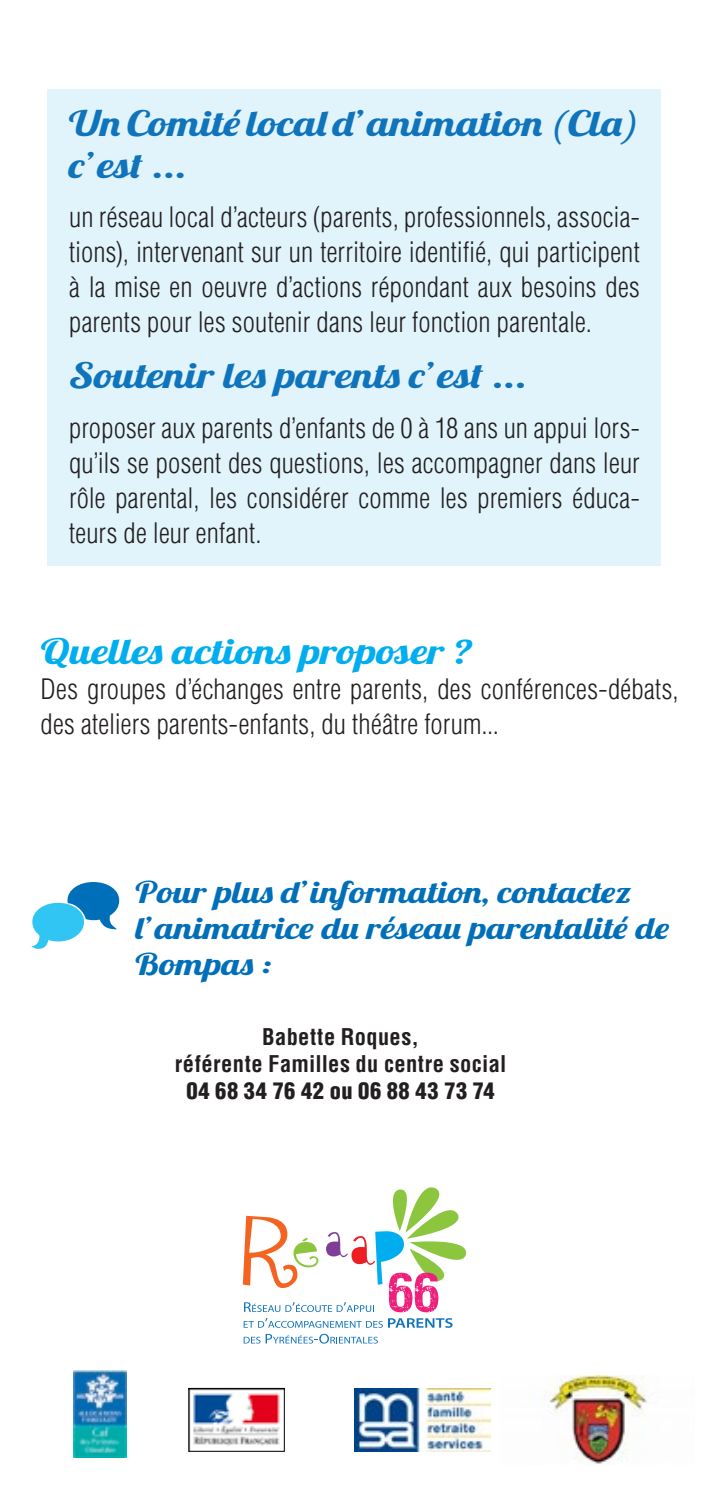
<style>
.page{position:relative;width:709px;height:1489px;background:#fff}
.page>*{position:absolute;margin:0;border:0;box-sizing:border-box;transform-origin:0 0}
.t1{font:35px/42px "Lobster 1.4";color:#1074bc;scale:1.25 1}
.t2{font:35px "Lobster 1.4";letter-spacing:.02em;color:#1074bc;scale:1.25 1}
.t3{font:35px "Lobster 1.4";letter-spacing:.02em;color:#00aeef;scale:1.25 1}
.t4{font:30px/36px "Lobster 1.4";color:#006fb9;scale:1.25 1}
.t5{font:300 condensed 27.5px/35px "Helvetica LT Std";letter-spacing:.01em;color:#231f20;text-align:justify}
.t6{font:700 condensed 22.5px/27px "Helvetica LT Std";letter-spacing:.02em;color:#231f20;text-align:center}
.t7{font:900 condensed 22.5px "Helvetica LT Std";letter-spacing:.025em;color:#231f20}
</style>
<div class="page">
<div style="left:48px;top:89px;width:613px;height:476px;background:#e1f4fc"></div>
<svg style="left:31px;top:882px;width:88px;height:66px"></svg>
<img style="left:191px;top:1389px;width:92px;height:57px">
<div style="left:189px;top:1387px;width:96px;height:64px;border:1px solid #000"></div>
<img style="left:355px;top:1388px;width:135px;height:63px">
<svg style="left:243px;top:1187px;width:224px;height:140px"></svg>
<svg style="left:244px;top:1333px;width:134px;height:10px"></svg>
<img style="left:74px;top:1370px;width:53px;height:86px">
<img style="left:542px;top:1375px;width:106px;height:89px">
<p class="t1" style="left:69px;top:102px;width:458px">Un Comité local d’animation (Cla) c’est ...</p>
<p class="t5" style="left:69px;top:199px;width:572px">un réseau local d’acteurs (parents, professionnels, associa&shy;tions), intervenant sur un territoire identifié, qui participent à la mise en oeuvre d’actions répondant aux besoins des parents pour les soutenir dans leur fonction parentale.</p>
<p class="t2" style="left:69px;top:353px;width:368px">Soutenir les parents c’est ...</p>
<p class="t5" style="left:69px;top:410px;width:572px">proposer aux parents d’enfants de 0 à 18 ans un appui lors&shy;qu’ils se posent des questions, les accompagner dans leur rôle parental, les considérer comme les premiers éduca&shy;teurs de leur enfant.</p>
<p class="t3" style="left:41px;top:628px;width:347px">Quelles actions proposer ?</p>
<p class="t5" style="left:41px;top:671px;width:639px">Des groupes d’échanges entre parents, des conférences-débats, des ateliers parents-enfants, du théâtre forum...</p>
<p class="t4" style="left:136px;top:873px;width:428px">Pour plus d’information, contactez l’animatrice du réseau parentalité de<br>Bompas :</p>
<p class="t6" style="left:175px;top:1022px;width:333px">Babette Roques,<br>référente Familles du centre social</p>
<p class="t7" style="left:186px;top:1075px;width:310px">04 68 34 76 42 ou 06 88 43 73 74</p>
</div>
